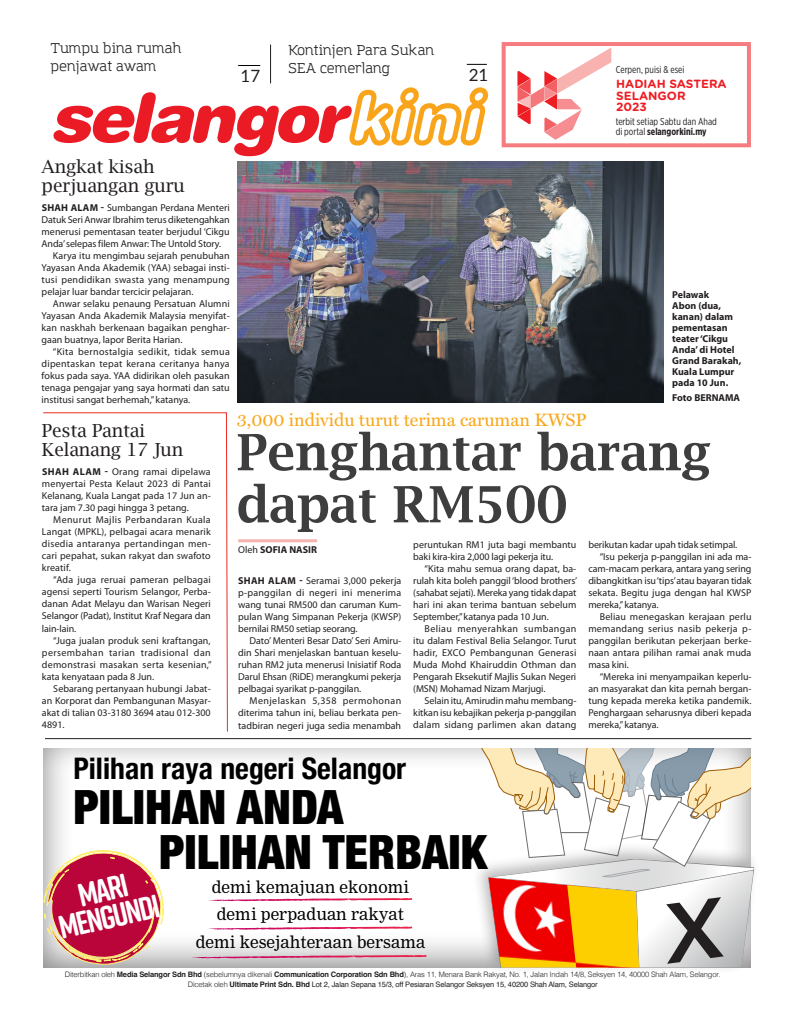
<style>
.page{position:relative;width:794px;height:1010px;background:#fff}
.page>*{position:absolute;margin:0;border:0;box-sizing:border-box;transform-origin:0 0}
.Headline_new{font:600 50px/52px "Lucida Bright";color:#3e3e3f}
.t1{font:900 condensed 47.2px "Helvetica Neue";color:#000}
.t2{font:700 32.7px "Rift Soft";color:#fff}
.t3{font:700 condensed 29.7px "Helvetica Neue";color:#000}
.Ringkas_headline_new{font:18px/19px "Lucida Bright";letter-spacing:-.01em;color:#231f20}
.Subhead_New{font:18px "Miller Text";color:#f8a81a}
.t4{font:16.9px "Lato";color:#231f20}
.t5{font:16.5px "Nimrod";color:#000}
.Body{font:14px/18px "Amazing Grotesk";color:#231f20}
.Body-2{font:700 11.9px "Gotham Rounded";color:#ee1d23}
.Body-3{font:10px/12px "Myriad Pro";color:#231f20;text-align:justify}
.Body_ringkas{font:10px/12px "Myriad Pro";letter-spacing:.005em;color:#231f20;text-align:justify}
.Intro_Bold{font:10px/12px "Myriad Pro";color:#231f20;text-align:justify}
.Body-4{font:700 10px/11px "Myriad Pro";color:#231f20}
.Body-5{font:10px "Gotham X Narrow";color:#231f20}
.Body-6{font:700 10px "Gotham X Narrow";color:#231f20}
.Byline_New{font:700 10px "Myriad Pro";color:#231f20}
.BODYTEXT{font:300 7.5px "Helvetica";letter-spacing:-.02em;color:#231f20}
.BODYTEXT-2{font:7.5px "Helvetica";letter-spacing:-.02em;color:#231f20}
.s1{font-weight:700}
.s2{font-weight:400}
.s3{font-weight:300}
</style>
<div class="page">
<img style="left:237px;top:161px;width:426px;height:241px">
<div style="left:43px;top:745px;width:709px;height:222px;background:#231f20;opacity:.55"></div>
<svg style="left:253px;top:897px;width:158px;height:2px"></svg>
<svg style="left:253px;top:926px;width:158px;height:1px"></svg>
<svg style="left:243px;top:954px;width:182px;height:2px"></svg>
<svg style="left:43px;top:849px;width:121px;height:115px;background:#ca546b"></svg>
<svg style="left:470px;top:747px;width:285px;height:221px"></svg>
<div style="left:0;top:724px;width:794px;height:23px;background:#fff"></div>
<hr style="left:238px;top:539px;width:79px;height:3px;background:#f4b2b0">
<svg style="left:43px;top:412px;width:185px;height:319px"></svg>
<hr style="left:270px;top:45px;width:1px;height:38px;background:#231f20">
<svg style="left:238px;top:65px;width:22px;height:1px"></svg>
<svg style="left:467px;top:64px;width:20px;height:1px"></svg>
<svg style="left:53px;top:87px;width:436px;height:69px"></svg>
<svg style="left:517px;top:48px;width:94px;height:92px"></svg>
<hr style="left:45px;top:738px;width:706px;height:1px;background:#231f20">
<p class="Body" style="left:50px;top:39px;width:133px">Tumpu bina rumah</p>
<p class="Body" style="left:50px;top:57px;width:107px">penjawat awam</p>
<p class="t4" style="left:240px;top:64px;width:21px">17</p>
<p class="Body" style="left:288px;top:41px;width:148px">Kontinjen Para Sukan<br>SEA cemerlang</p>
<p class="Ringkas_headline_new" style="left:42px;top:157px;width:145px">Angkat kisah perjuangan guru</p>
<p class="Intro_Bold" style="left:42px;top:201px;width:189px"><span class="s1">SHAH ALAM -</span> Sumbangan Perdana Menteri Datuk Seri Anwar Ibrahim terus diketengahkan menerusi pementasan teater berjudul ‘Cikgu Anda’ selepas filem Anwar: The Untold Story.</p>
<p class="Body-3" style="left:42px;top:249px;width:190px;text-indent:11px">Karya itu mengimbau sejarah penubuhan Yayasan Anda Akademik (YAA) sebagai insti&shy;tusi pendidikan swasta yang menampung pelajar luar bandar tercicir pelajaran.</p>
<p class="Body-3" style="left:42px;top:297px;width:190px;text-indent:11px">Anwar selaku penaung Persatuan Alumni Yayasan Anda Akademik Malaysia menyifat&shy;kan naskhah berkenaan bagaikan penghar&shy;gaan buatnya, lapor Berita Harian.</p>
<p class="Body-3" style="left:42px;top:345px;width:190px;text-indent:11px">“Kita bernostalgia sedikit, tidak semua dipentaskan tepat kerana ceritanya hanya fokus pada saya. YAA didirikan oleh pasukan tenaga pengajar yang saya hormati dan satu institusi sangat berhemah,” katanya.</p>
<p class="t4" style="left:469px;top:62px;width:21px">21</p>
<p class="Body-5" style="left:616px;top:64px;width:70px">Cerpen, puisi &amp; esei</p>
<p class="Body-2" style="left:616px;top:75px;width:112px">HADIAH SASTERA</p>
<p class="Body-2" style="left:616px;top:87px;width:71px">SELANGOR</p>
<p class="Body-2" style="left:616px;top:98px;width:32px">2023</p>
<p class="Body-5" style="left:615px;top:116px;width:103px">terbit setiap Sabtu dan Ahad</p>
<p class="Body-6" style="left:615px;top:126px;width:93px"><span class="s2">di portal</span> selangorkini.my</p>
<p class="Body-4" style="left:672px;top:288px;width:71px">Pelawak<br>Abon (dua, kanan) dalam pementasan teater ‘Cikgu<br>Anda’ di Hotel<br>Grand Barakah,<br>Kuala Lumpur pada 10 Jun.</p>
<p class="Body-4" style="left:672px;top:391px;width:69px">Foto BERNAMA</p>
<p class="Ringkas_headline_new" style="left:42px;top:421px;width:143px">Pesta Pantai<br>Kelanang 17 Jun</p>
<p class="Intro_Bold" style="left:42px;top:465px;width:170px"><span class="s1">SHAH ALAM -</span> Orang ramai dipelawa menyertai Pesta Kelaut 2023 di Pantai Kelanang, Kuala Langat pada 17 Jun an&shy;tara jam 7.30 pagi hingga 3 petang.</p>
<p class="Body_ringkas" style="left:42px;top:513px;width:170px;text-indent:11px">Menurut Majlis Perbandaran Kuala Langat (MPKL), pelbagai acara menarik disedia antaranya pertandingan men&shy;cari pepahat, sukan rakyat dan swafoto kreatif.</p>
<p class="Body_ringkas" style="left:42px;top:573px;width:170px;text-indent:11px">“Ada juga reruai pameran pelbagai agensi seperti Tourism Selangor, Perba&shy;danan Adat Melayu dan Warisan Negeri Selangor (Padat), Institut Kraf Negara dan lain-lain.</p>
<p class="Body_ringkas" style="left:42px;top:633px;width:171px;text-indent:11px">“Juga jualan produk seni kraftangan, persembahan tarian tradisional dan demonstrasi masakan serta kesenian,” kata kenyataan pada 8 Jun.</p>
<p class="Body_ringkas" style="left:42px;top:681px;width:170px;text-indent:11px">Sebarang pertanyaan hubungi Jabat&shy;an Korporat dan Pembangunan Masyar&shy;akat di talian 03-3180 3694 atau 012-300<br>4891.</p>
<p class="Subhead_New" style="left:237px;top:409px;width:351px">3,000 individu turut terima caruman KWSP</p>
<p class="Headline_new" style="left:237px;top:426px;width:475px">Penghantar barang dapat RM500</p>
<p class="Byline_New" style="left:238px;top:543px;width:80px"><span class="s2">Oleh</span> SOFIA NASIR</p>
<p class="Intro_Bold" style="left:238px;top:574px;width:165px"><span class="s1">SHAH ALAM -</span> Seramai 3,000 pekerja p-panggilan di negeri ini menerima wang tunai RM500 dan caruman Kum&shy;pulan Wang Simpanan Pekerja (KWSP) bernilai RM50 setiap seorang.</p>
<p class="Body-3" style="left:238px;top:634px;width:165px;text-indent:11px">Dato’ Menteri Besar Dato’ Seri Amiru&shy;din Shari menjelaskan bantuan keselu&shy;ruhan RM2 juta menerusi Inisiatif Roda Darul Ehsan (RiDE) merangkumi pekerja pelbagai syarikat p-panggilan.</p>
<p class="Body-3" style="left:238px;top:694px;width:165px;text-indent:11px">Menjelaskan 5,358 permohonan diterima tahun ini, beliau berkata pen&shy;tadbiran negeri juga sedia menambah</p>
<p class="Body-3" style="left:413px;top:538px;width:165px">peruntukan RM1 juta bagi membantu baki kira-kira 2,000 lagi pekerja itu.</p>
<p class="Body-3" style="left:413px;top:562px;width:165px;text-indent:11px">“Kita mahu semua orang dapat, ba&shy;rulah kita boleh panggil ‘blood brothers’ (sahabat sejati). Mereka yang tidak dapat hari ini akan terima bantuan sebelum September,” katanya pada 10 Jun.</p>
<p class="Body-3" style="left:413px;top:622px;width:165px;text-indent:11px">Beliau menyerahkan sumbangan itu dalam Festival Belia Selangor. Turut hadir, EXCO Pembangunan Generasi Muda Mohd Khairuddin Othman dan Pengarah Eksekutif Majlis Sukan Negeri (MSN) Mohamad Nizam Marjugi.</p>
<p class="Body-3" style="left:413px;top:694px;width:165px;text-indent:11px">Selain itu, Amirudin mahu membang&shy;kitkan isu kebajikan pekerja p-panggilan dalam sidang parlimen akan datang</p>
<p class="Body-3" style="left:588px;top:538px;width:150px">berikutan kadar upah tidak setimpal.</p>
<p class="Body-3" style="left:588px;top:550px;width:165px;text-indent:11px">“Isu pekerja p-panggilan ini ada ma&shy;cam-macam perkara, antara yang sering dibangkitkan isu ‘tips’ atau bayaran tidak sekata. Begitu juga dengan hal KWSP mereka,” katanya.</p>
<p class="Body-3" style="left:588px;top:610px;width:165px;text-indent:11px">Beliau menegaskan kerajaan perlu memandang serius nasib pekerja p&shy;panggilan berikutan pekerjaan berke&shy;naan antara pilihan ramai anak muda masa kini.</p>
<p class="Body-3" style="left:588px;top:670px;width:165px;text-indent:11px">“Mereka ini menyampaikan keperlu&shy;an masyarakat dan kita pernah bergan&shy;tung kepada mereka ketika pandemik.<br>Penghargaan seharusnya diberi kepada mereka,” katanya.</p>
<p class="t3" style="left:73px;top:744px;width:334px">Pilihan raya negeri Selangor</p>
<p class="t1" style="left:73px;top:768px;width:271px">PILIHAN ANDA</p>
<p class="t1" style="left:159px;top:812px;width:329px">PILIHAN TERBAIK</p>
<p class="t5" style="left:212px;top:876px;width:199px">demi kemajuan ekonomi</p>
<p class="t5" style="left:217px;top:904px;width:189px">demi perpaduan rakyat</p>
<p class="t5" style="left:196px;top:931px;width:231px">demi kesejahteraan bersama</p>
<p class="t2" style="left:73px;top:872px;width:52px;rotate:-13deg">MARI</p>
<p class="t2" style="left:54px;top:904px;width:104px;rotate:-13deg">MENGUNDI</p>
<p class="BODYTEXT" style="left:65px;top:967px;width:657px">Diterbitkan oleh <span class="s1">Media Selangor Sdn Bhd</span> (sebelumnya dikenali <span class="s1">Communication Corporation Sdn Bhd</span>), Aras 11, Menara Bank Rakyat, No. 1, Jalan Indah 14/8, Seksyen 14, 40000 Shah Alam, Selangor.</p>
<p class="BODYTEXT-2" style="left:188px;top:977px;width:411px"><span class="s3">Dicetak oleh</span> <span class="s1">Ultimate Print Sdn. Bhd</span> Lot 2, Jalan Sepana 15/3, off Pesiaran Selangor Seksyen 15, 40200 Shah Alam, Selangor</p>
</div>
